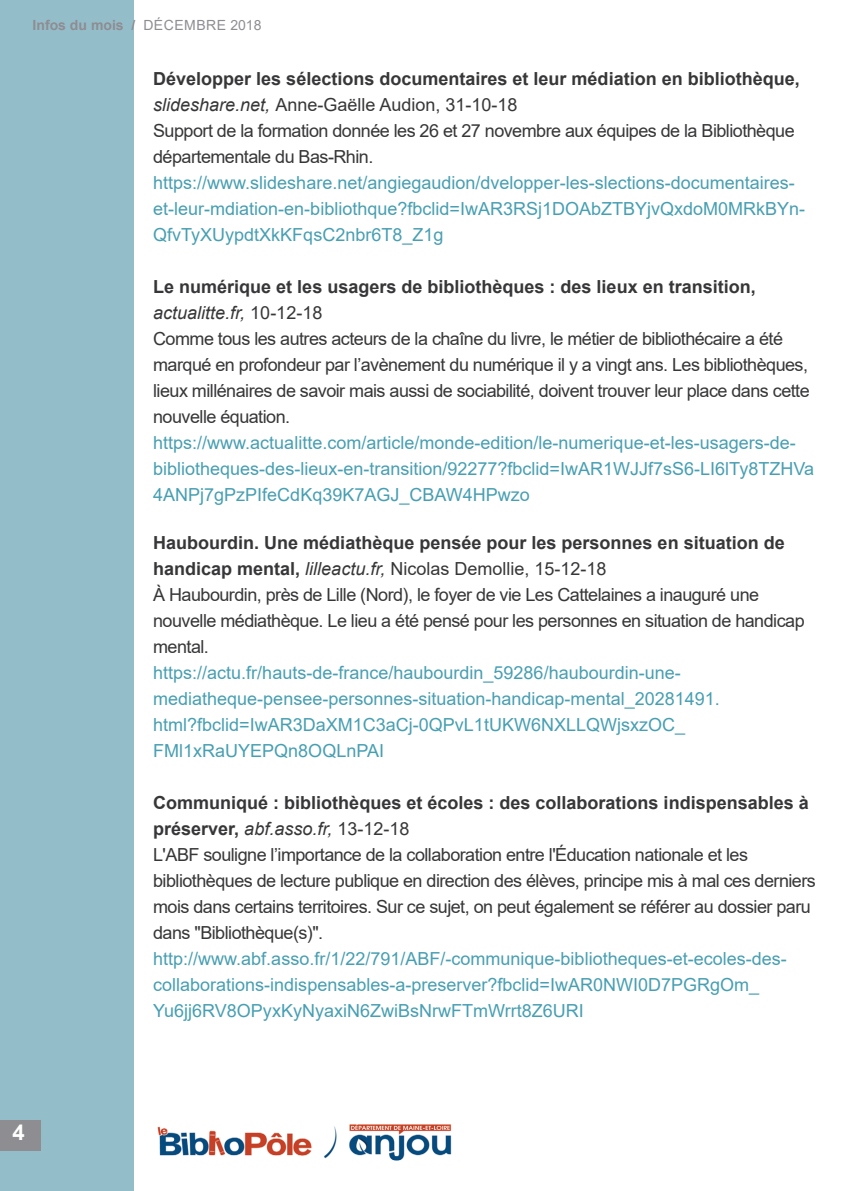
<style>
.page{position:relative;width:851px;height:1191px;background:#fff}
.page>*{position:absolute;margin:0;border:0;box-sizing:border-box;transform-origin:0 0}
.t1{font:700 22px "Arial";color:#fff}
.t2{font:18px/26px "Arial";letter-spacing:-.03em;color:#373638}
.t3{font:18px/26px "Arial";color:#479fb2}
.t4{font:700 14px "Arial";color:#8e8d92}
.s1{font-weight:400}
.s2{font-weight:700}
.s3{font-style:italic}
</style>
<div class="page">
<div style="left:0;top:0;width:133px;height:1191px;background:#94bdca"></div>
<img style="left:157px;top:1124px;width:295px;height:37px">
<div style="left:0;top:1120px;width:41px;height:30px;background:#8e8d92"></div>
<p class="t4" style="left:33px;top:16px;width:230px">Infos du mois / <span class="s1">décembre 2018</span></p>
<p class="t2" style="left:153px;top:66px;width:648px"><span class="s2">Développer les sélections documentaires et leur médiation en bibliothèque, </span><span class="s3">slideshare.net,</span> Anne-Gaëlle Audion, 31-10-18<br>Support de la formation donnée les 26 et 27 novembre aux équipes de la Bibliothèque départementale du Bas-Rhin.</p>
<p class="t3" style="left:153px;top:170px;width:653px">https://www.slideshare.net/angiegaudion/dvelopper-les-slections-documentaires&shy;et-leur-mdiation-en-bibliothque?fbclid=IwAR3RSj1DOAbZTBYjvQxdoM0MRkBYn-<br>QfvTyXUypdtXkKFqsC2nbr6T8_Z1g</p>
<p class="t2" style="left:153px;top:274px;width:658px"><span class="s2">Le numérique et les usagers de bibliothèques : des lieux en transition, </span><span class="s3">actualitte.fr,</span> 10-12-18<br>Comme tous les autres acteurs de la chaîne du livre, le métier de bibliothécaire a été marqué en profondeur par l’avènement du numérique il y a vingt ans. Les bibliothèques, lieux millénaires de savoir mais aussi de sociabilité, doivent trouver leur place dans cette nouvelle équation.</p>
<p class="t3" style="left:153px;top:430px;width:662px">https://www.actualitte.com/article/monde-edition/le-numerique-et-les-usagers-de&shy;bibliotheques-des-lieux-en-transition/92277?fbclid=IwAR1WJJf7sS6-LI6lTy8TZHVa<br>4ANPj7gPzPIfeCdKq39K7AGJ_CBAW4HPwzo</p>
<p class="t2" style="left:153px;top:529px;width:653px"><span class="s2">Haubourdin. Une médiathèque pensée pour les personnes en situation de handicap mental,</span> <span class="s3">lilleactu.fr,</span> Nicolas Demollie, 15-12-18<br>À Haubourdin, près de Lille (Nord), le foyer de vie Les Cattelaines a inauguré une nouvelle médiathèque. Le lieu a été pensé pour les personnes en situation de handicap mental.</p>
<p class="t3" style="left:153px;top:659px;width:568px">https://actu.fr/hauts-de-france/haubourdin_59286/haubourdin-une&shy;mediatheque-pensee-personnes-situation-handicap-mental_20281491. html?fbclid=IwAR3DaXM1C3aCj-0QPvL1tUKW6NXLLQWjsxzOC_ FMl1xRaUYEPQn8OQLnPAI</p>
<p class="t2" style="left:153px;top:789px;width:664px"><span class="s2">Communiqué : bibliothèques et écoles : des collaborations indispensables à préserver,</span> <span class="s3">abf.asso.fr,</span> 13-12-18<br>L'ABF souligne l’importance de la collaboration entre l'Éducation nationale et les bibliothèques de lecture publique en direction des élèves, principe mis à mal ces derniers mois dans certains territoires. Sur ce sujet, on peut également se référer au dossier paru dans "Bibliothèque(s)".</p>
<p class="t3" style="left:153px;top:945px;width:635px">http://www.abf.asso.fr/1/22/791/ABF/-communique-bibliotheques-et-ecoles-des&shy;collaborations-indispensables-a-preserver?fbclid=IwAR0NWI0D7PGRgOm_<br>Yu6jj6RV8OPyxKyNyaxiN6ZwiBsNrwFTmWrrt8Z6URI</p>
<p class="t1" style="left:12px;top:1117px;width:14px">4</p>
</div>
